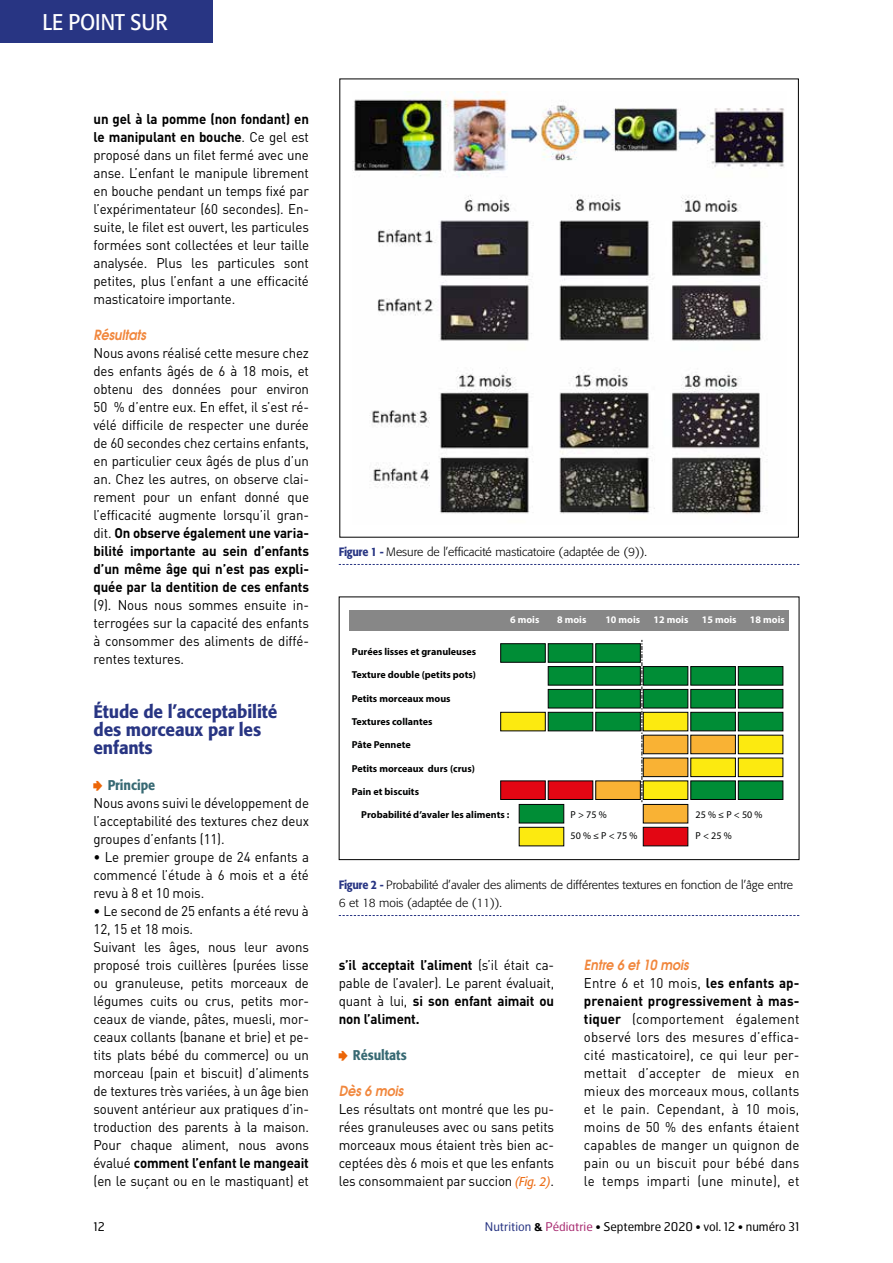
<style>
.page{position:relative;width:893px;height:1263px;background:#fff}
.page>*{position:absolute;margin:0;border:0;box-sizing:border-box;transform-origin:0 0}
.t1{font:22.5px "Formata";letter-spacing:-.01em;color:#fff;scale:.9 1}
.t2{font:500 18px/18px "Formata";letter-spacing:-.01em;color:#283583;scale:.95 1}
.t3{font:13.95px/18px "DIN Pro";letter-spacing:-.01em;color:#000;text-align:justify;scale:.95 1}
.t4{font:italic 600 13.95px "Avant Garde";color:#f1873d;scale:.9 1}
.t5{font:500 13.95px "Formata";letter-spacing:-.005em;color:#376973;scale:.9 1}
.t6{font:300 12px/18px "Formata";color:#000}
.t7{font:12px "Hermes FB";letter-spacing:-.005em;color:#000}
.t8{font:700 10.05px "Myriad Pro";color:#010202}
.t9{font:700 10.05px "Myriad Pro";color:#fff}
.t10{font:10.05px/20.5px "Myriad Pro";color:#010202}
.s1{font-weight:700}
.s2{font-family:"Pointers";font-weight:400;color:#ec6608}
.s3{font-weight:500;color:#283583}
.s4{font-family:"Formata";font-style:italic;font-size:12.75px;color:#ed6f19}
.s5{color:#283583}
.s6{font-family:"Meta Plus Bold Caps"}
.s7{color:#a82a70}
</style>
<div class="page">
<div style="left:0;top:0;width:213px;height:43px;background:#283583"></div>
<img style="left:352px;top:91px;width:433px;height:423px">
<div style="left:350px;top:610px;width:439px;height:21px;background:#878787"></div>
<div style="left:500px;top:643px;width:46px;height:20px;background:#008d36;border:1px solid #010202"></div>
<div style="left:548px;top:643px;width:45px;height:20px;background:#008d36;border:1px solid #010202"></div>
<div style="left:595px;top:643px;width:46px;height:20px;background:#008d36;border:1px solid #010202"></div>
<div style="left:548px;top:666px;width:45px;height:19px;background:#008d36;border:1px solid #010202"></div>
<div style="left:595px;top:666px;width:46px;height:19px;background:#008d36;border:1px solid #010202"></div>
<div style="left:643px;top:666px;width:45px;height:19px;background:#008d36;border:1px solid #010202"></div>
<div style="left:690px;top:666px;width:46px;height:19px;background:#008d36;border:1px solid #010202"></div>
<div style="left:738px;top:666px;width:45px;height:19px;background:#008d36;border:1px solid #010202"></div>
<div style="left:548px;top:689px;width:45px;height:19px;background:#008d36;border:1px solid #010202"></div>
<div style="left:595px;top:689px;width:46px;height:19px;background:#008d36;border:1px solid #010202"></div>
<div style="left:643px;top:689px;width:45px;height:19px;background:#008d36;border:1px solid #010202"></div>
<div style="left:690px;top:689px;width:46px;height:19px;background:#008d36;border:1px solid #010202"></div>
<div style="left:738px;top:689px;width:45px;height:19px;background:#008d36;border:1px solid #010202"></div>
<div style="left:500px;top:712px;width:46px;height:19px;background:#fcea10;border:1px solid #010202"></div>
<div style="left:548px;top:712px;width:45px;height:19px;background:#008d36;border:1px solid #010202"></div>
<div style="left:595px;top:712px;width:46px;height:19px;background:#008d36;border:1px solid #010202"></div>
<div style="left:643px;top:712px;width:45px;height:19px;background:#fcea10;border:1px solid #010202"></div>
<div style="left:690px;top:712px;width:46px;height:19px;background:#008d36;border:1px solid #010202"></div>
<div style="left:738px;top:712px;width:45px;height:19px;background:#008d36;border:1px solid #010202"></div>
<div style="left:643px;top:735px;width:45px;height:19px;background:#f9b234"></div>
<div style="left:690px;top:735px;width:46px;height:19px;background:#f9b234"></div>
<div style="left:738px;top:735px;width:45px;height:19px;background:#fcea10"></div>
<div style="left:643px;top:758px;width:45px;height:19px;background:#f9b234;border:1px solid #010202"></div>
<div style="left:738px;top:758px;width:45px;height:19px;background:#fcea10;border:1px solid #010202"></div>
<div style="left:500px;top:780px;width:46px;height:20px;background:#e30613;border:1px solid #010202"></div>
<div style="left:548px;top:780px;width:45px;height:20px;background:#e30613;border:1px solid #010202"></div>
<div style="left:595px;top:780px;width:46px;height:20px;background:#f9b234;border:1px solid #010202"></div>
<div style="left:643px;top:780px;width:45px;height:20px;background:#fcea10;border:1px solid #010202"></div>
<div style="left:519px;top:804px;width:45px;height:19px;background:#008d36;border:1px solid #010202"></div>
<div style="left:519px;top:827px;width:45px;height:19px;background:#fcea10;border:1px solid #010202"></div>
<div style="left:643px;top:804px;width:45px;height:19px;background:#f9b234;border:1px solid #010202"></div>
<div style="left:643px;top:827px;width:45px;height:19px;background:#e30613;border:1px solid #010202"></div>
<div style="left:690px;top:780px;width:46px;height:20px;background:#008d36;border:1px solid #010202"></div>
<div style="left:738px;top:780px;width:45px;height:20px;background:#008d36;border:1px solid #010202"></div>
<svg style="left:642px;top:640px;width:1px;height:162px"></svg>
<div style="left:690px;top:758px;width:46px;height:19px;background:#fcea10;border:1px solid #010202"></div>
<div style="left:339px;top:596px;width:460px;height:264px;border:1px solid #000"></div>
<svg style="left:339px;top:564px;width:460px;height:1px"></svg>
<svg style="left:339px;top:915px;width:460px;height:1px"></svg>
<h1 class="t1" style="left:43px;top:9px;width:141px">LE POINT SUR</h1>
<p class="t3" style="left:94px;top:108px;width:228px"><span class="s1">un gel à la pomme (non fondant) en le manipulant en bouche</span>. Ce gel est proposé dans un filet fermé avec une anse. L’enfant le manipule librement en bouche pendant un temps fixé par l’expérimentateur (60 secondes). En&shy;suite, le filet est ouvert, les particules formées sont collectées et leur taille analysée. Plus les particules sont petites, plus l’enfant a une efficacité masticatoire importante.</p>
<p class="t4" style="left:94px;top:325px;width:60px">Résultats</p>
<p class="t3" style="left:94px;top:342px;width:228px">Nous avons réalisé cette mesure chez des enfants âgés de 6 à 18 mois, et obtenu des données pour environ 50 % d’entre eux. En effet, il s’est ré&shy;vélé difficile de respecter une durée de 60 secondes chez certains enfants, en particulier ceux âgés de plus d’un an. Chez les autres, on observe clai&shy;rement pour un enfant donné que l’efficacité augmente lorsqu’il gran&shy;dit. <span class="s1">On observe également une varia&shy;bilité importante au sein d’enfants d’un même âge qui n’est pas expli&shy;quée par la dentition de ces enfants</span></p>
<p class="t3" style="left:94px;top:594px;width:228px">(9). Nous nous sommes ensuite in&shy;terrogées sur la capacité des enfants à consommer des aliments de diffé&shy;rentes textures.</p>
<p class="t2" style="left:94px;top:702px;width:195px">Étude de l’acceptabilité des morceaux par les enfants</p>
<p class="t5" style="left:94px;top:776px;width:70px"><span class="s2">4</span> Principe</p>
<p class="t3" style="left:94px;top:792px;width:228px">Nous avons suivi le développement de l’acceptabilité des textures chez deux groupes d’enfants (11).</p>
<p class="t3" style="left:94px;top:846px;width:228px">• Le premier groupe de 24 enfants a commencé l’étude à 6 mois et a été revu à 8 et 10 mois.</p>
<p class="t3" style="left:94px;top:900px;width:228px;text-align:left">• Le second de 25 enfants a été revu à 12, 15 et 18 mois.<br>Suivant les âges, nous leur avons proposé trois cuillères (purées lisse ou granuleuse, petits morceaux de légumes cuits ou crus, petits mor&shy;ceaux de viande, pâtes, muesli, mor&shy;ceaux collants (banane et brie) et pe&shy;tits plats bébé du commerce) ou un morceau (pain et biscuit) d’aliments de textures très variées, à un âge bien souvent antérieur aux pratiques d’in&shy;troduction des parents à la maison.<br>Pour chaque aliment, nous avons évalué <span class="s1">comment l’enfant le mangeait </span>(en le suçant ou en le mastiquant) et</p>
<p class="t6" style="left:339px;top:542px;width:310px"><span class="s3">Figure 1 -</span> Mesure de l’efficacité masticatoire (adaptée de (9)).</p>
<p class="t9" style="left:510px;top:613px;width:31px">6 mois</p>
<p class="t9" style="left:557px;top:613px;width:31px">8 mois</p>
<p class="t9" style="left:605px;top:613px;width:36px">10 mois</p>
<p class="t9" style="left:654px;top:613px;width:36px">12 mois</p>
<p class="t9" style="left:702px;top:613px;width:36px">15 mois</p>
<p class="t9" style="left:750px;top:613px;width:36px">18 mois</p>
<p class="t8" style="left:352px;top:645px;width:126px">Purées lisses et granuleuses</p>
<p class="t8" style="left:352px;top:668px;width:126px">Texture double (petits pots)</p>
<p class="t8" style="left:352px;top:692px;width:100px">Petits morceaux mous</p>
<p class="t8" style="left:352px;top:715px;width:82px">Textures collantes</p>
<p class="t8" style="left:352px;top:738px;width:61px">Pâte Pennete</p>
<p class="t8" style="left:352px;top:762px;width:125px">Petits morceaux durs (crus)</p>
<p class="t8" style="left:352px;top:785px;width:69px">Pain et biscuits</p>
<p class="t8" style="left:361px;top:808px;width:150px">Probabilité d’avaler les aliments :</p>
<p class="t10" style="left:570px;top:804px;width:68px">P &gt; 75 %<br>50 % ≤ P &lt; 75 %</p>
<p class="t10" style="left:696px;top:804px;width:68px">25 % ≤ P &lt; 50 %<br>P &lt; 25 %</p>
<p class="t6" style="left:339px;top:875px;width:456px"><span class="s3">Figure 2 -</span> Probabilité d’avaler des aliments de différentes textures en fonction de l’âge entre<br>6 et 18 mois (adaptée de (11)).</p>
<p class="t3" style="left:339px;top:954px;width:228px"><span class="s1">s’il acceptait l’aliment</span> (s’il était ca&shy;pable de l’avaler). Le parent évaluait, quant à lui, <span class="s1">si son enfant aimait ou non l’aliment.</span></p>
<p class="t5" style="left:339px;top:1046px;width:77px"><span class="s2">4</span> Résultats</p>
<p class="t4" style="left:339px;top:1081px;width:73px">Dès 6 mois</p>
<p class="t3" style="left:339px;top:1098px;width:228px">Les résultats ont montré que les pu&shy;rées granuleuses avec ou sans petits morceaux mous étaient très bien ac&shy;ceptées dès 6 mois et que les enfants les consommaient par succion <span class="s4">(Fig. 2)</span>.</p>
<p class="t4" style="left:584px;top:955px;width:118px">Entre 6 et 10 mois</p>
<p class="t3" style="left:584px;top:972px;width:228px">Entre 6 et 10 mois, <span class="s1">les enfants ap&shy;prenaient progressivement à mas&shy;tiquer</span> (comportement également observé lors des mesures d’effica&shy;cité masticatoire), ce qui leur per&shy;mettait d’accepter de mieux en mieux des morceaux mous, collants et le pain. Cependant, à 10 mois, moins de 50 % des enfants étaient capables de manger un quignon de pain ou un biscuit pour bébé dans le temps imparti (une minute), et</p>
<p class="t7" style="left:94px;top:1219px;width:13px">12</p>
<p class="t7" style="left:485px;top:1219px;width:316px"><span class="s5">Nutrition</span> <span class="s6">&amp;</span> <span class="s7">Pédiatrie</span> • Septembre 2020 • vol. 12 • numéro 31</p>
</div>
